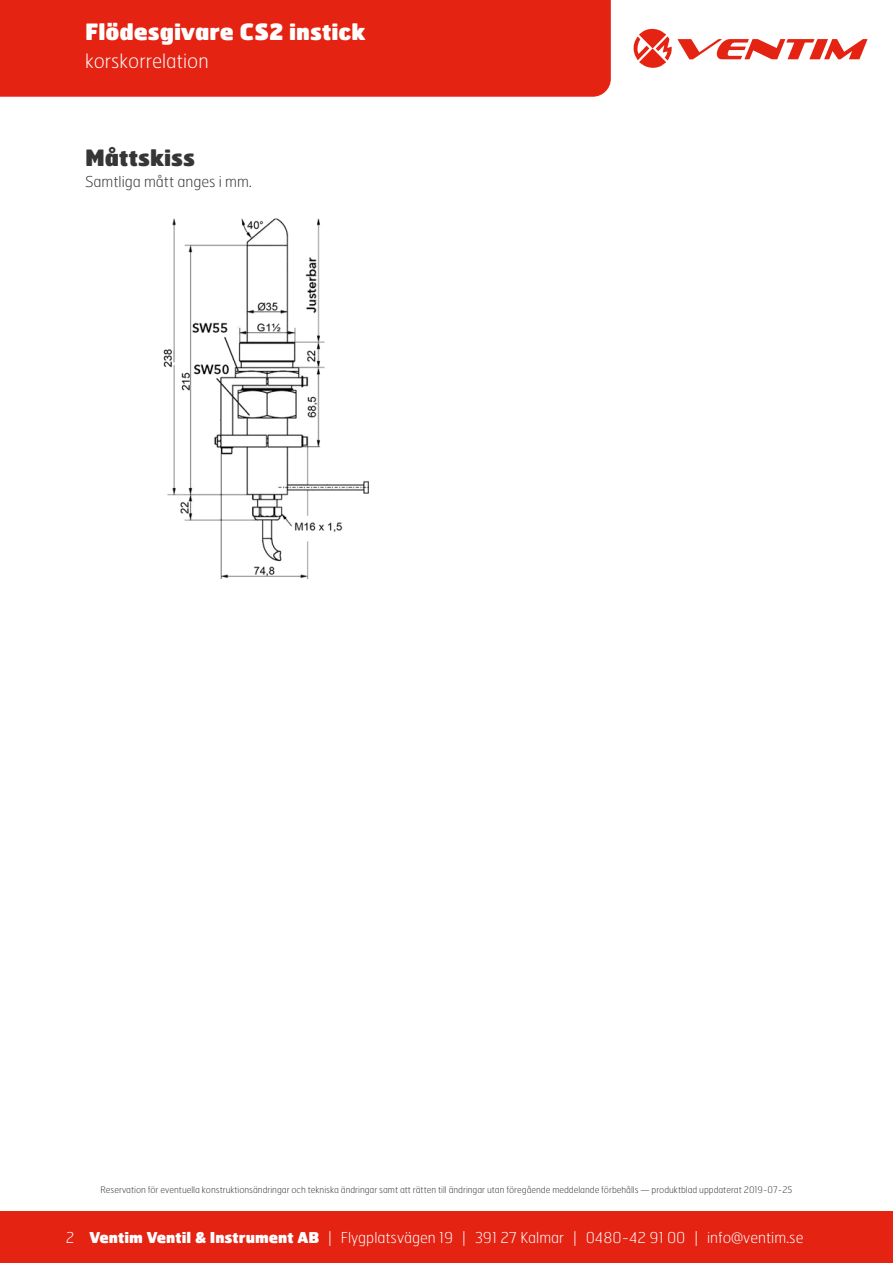
<style>
.page{position:relative;width:893px;height:1263px;background:#fff}
.page>*{position:absolute;margin:0;border:0;box-sizing:border-box;transform-origin:0 0}
.t1{font:900 22.5px "Hermes FB";color:#fff}
.t2{font:900 22.5px "Hermes FB";color:#373636}
.t3{font:100 19.5px "Hermes FB";color:#fff}
.t4{font:100 15px "Hermes FB";color:#fff}
.t5{font:100 15px "Hermes FB";color:#373636}
.t6{font:100 9px "Hermes FB";color:#373636}
.s1{font-weight:900}
</style>
<div class="page">
<div style="left:0;top:0;width:611px;height:97px;background:#e42313"></div>
<svg style="left:634px;top:29px;width:38px;height:39px"></svg>
<svg style="left:678px;top:39px;width:189px;height:20px"></svg>
<div style="left:0;top:1212px;width:893px;height:51px;background:#e42313"></div>
<img style="left:163px;top:218px;width:206px;height:360px">
<h1 class="t1" style="left:85px;top:16px;width:282px">Flödesgivare CS2 instick</h1>
<h2 class="t3" style="left:85px;top:48px;width:125px">korskorrelation</h2>
<h1 class="t2" style="left:85px;top:143px;width:112px">Måttskiss</h1>
<h3 class="t5" style="left:85px;top:172px;width:168px">Samtliga mått anges i mm.</h3>
<p class="t6" style="left:100px;top:1184px;width:694px">Reservation för eventuella konstruktionsändringar och tekniska ändringar samt att rätten till ändringar utan föregående meddelande förbehålls — produktblad uppdaterat 2019-07-25</p>
<h3 class="t4" style="left:66px;top:1228px;width:739px">2 <span class="s1">Ventim Ventil &amp; Instrument AB</span> | Flygplatsvägen 19 | 391 27 Kalmar | 0480-42 91 00 | info@ventim.se</h3>
</div>
